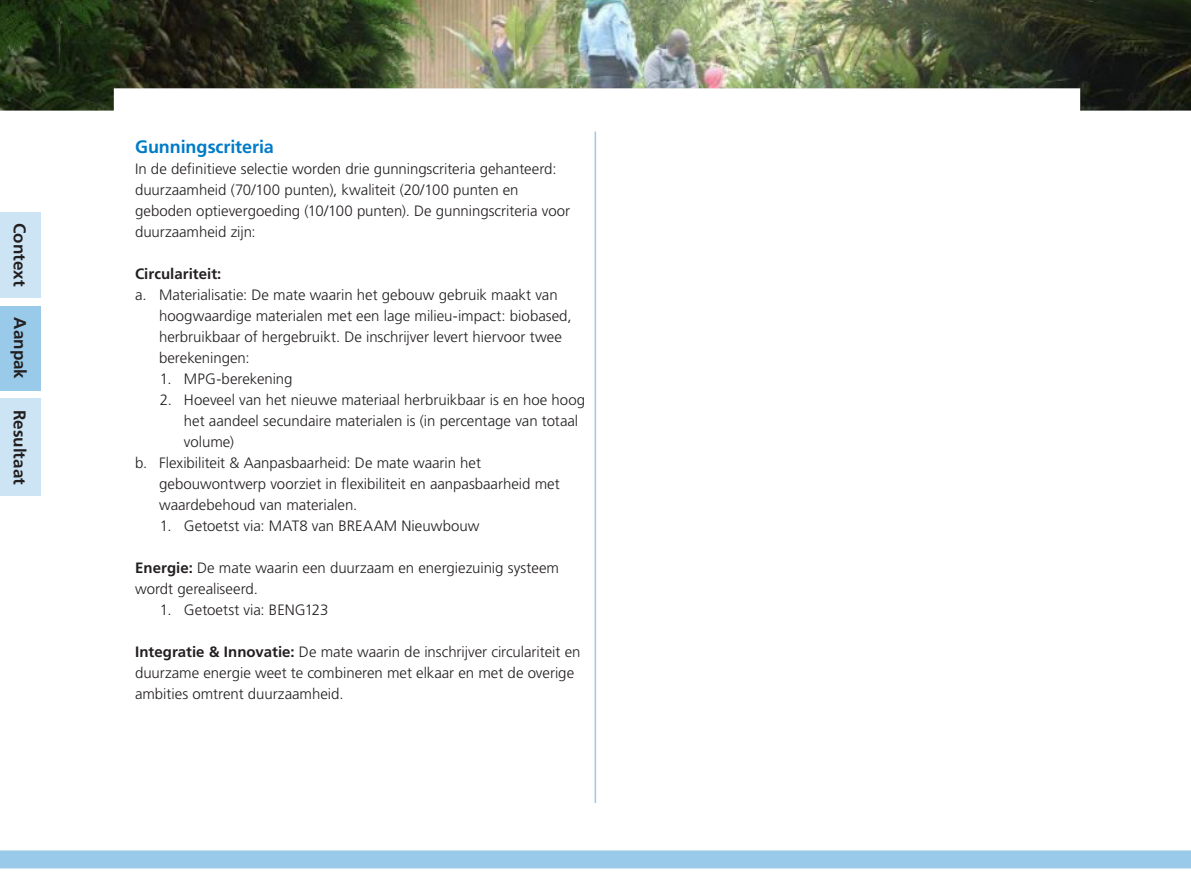
<style>
.page{position:relative;width:1191px;height:893px;background:#fff}
.page>*{position:absolute;margin:0;border:0;box-sizing:border-box;transform-origin:0 0}
.t1{font:700 18px "Frutiger LT Std";letter-spacing:-.005em;color:#007bc7}
.t2{font:700 16.95px "Frutiger LT Std";letter-spacing:-.005em;color:#231f20}
.t3{font:300 15px/21px "Frutiger LT Std";color:#231f20}
.t4{font:700 15px "Frutiger LT Std";color:#231f20}
.s1{font-weight:700}
</style>
<div class="page">
<img style="left:0;top:0;width:1191px;height:111px">
<div style="left:0;top:850px;width:1191px;height:18px;background:#99cae9"></div>
<hr style="left:594px;top:132px;width:2px;height:671px;background:#99cae9">
<div style="left:0;top:306px;width:40px;height:85px;background:#99cae9"></div>
<div style="left:0;top:398px;width:40px;height:98px;background:#cce4f4"></div>
<div style="left:0;top:212px;width:40px;height:85px;background:#cce4f4"></div>
<p class="t2" style="left:30px;top:223px;width:65px;rotate:90deg">Context</p>
<p class="t2" style="left:30px;top:317px;width:63px;rotate:90deg">Aanpak</p>
<p class="t2" style="left:30px;top:410px;width:76px;rotate:90deg">Resultaat</p>
<p class="t1" style="left:135px;top:136px;width:140px">Gunningscriteria</p>
<p class="t3" style="left:135px;top:158px;width:436px">In de definitieve selectie worden drie gunningscriteria gehanteerd: duurzaamheid (70/100 punten), kwaliteit (20/100 punten en geboden optievergoeding (10/100 punten). De gunningscriteria voor duurzaamheid zijn:</p>
<p class="t4" style="left:135px;top:265px;width:88px">Circulariteit:</p>
<p class="t3" style="left:159px;top:284px;width:414px;text-indent:-24px">a. Materialisatie: De mate waarin het gebouw gebruik maakt van hoogwaardige materialen met een lage milieu-impact: biobased, herbruikbaar of hergebruikt. De inschrijver levert hiervoor twee berekeningen:</p>
<p class="t3" style="left:160px;top:368px;width:134px">1. MPG-berekening</p>
<p class="t3" style="left:160px;top:389px;width:427px">2. Hoeveel van het nieuwe materiaal herbruikbaar is en hoe hoog</p>
<p class="t3" style="left:184px;top:410px;width:396px">het aandeel secundaire materialen is (in percentage van totaal</p>
<p class="t3" style="left:184px;top:431px;width:52px">volume)</p>
<p class="t3" style="left:135px;top:452px;width:347px">b. Flexibiliteit &amp; Aanpasbaarheid: De mate waarin het</p>
<p class="t3" style="left:159px;top:473px;width:402px">gebouwontwerp voorziet in flexibiliteit en aanpasbaarheid met</p>
<p class="t3" style="left:159px;top:494px;width:200px">waardebehoud van materialen.</p>
<p class="t3" style="left:160px;top:515px;width:321px">1. Getoetst via: MAT8 van BREAAM Nieuwbouw</p>
<p class="t3" style="left:135px;top:557px;width:425px"><span class="s1">Energie:</span> De mate waarin een duurzaam en energiezuinig systeem wordt gerealiseerd.</p>
<p class="t3" style="left:160px;top:599px;width:170px">1. Getoetst via: BENG123</p>
<p class="t3" style="left:135px;top:641px;width:447px"><span class="s1">Integratie &amp; Innovatie:</span> De mate waarin de inschrijver circulariteit en duurzame energie weet te combineren met elkaar en met de overige ambities omtrent duurzaamheid.</p>
</div>
